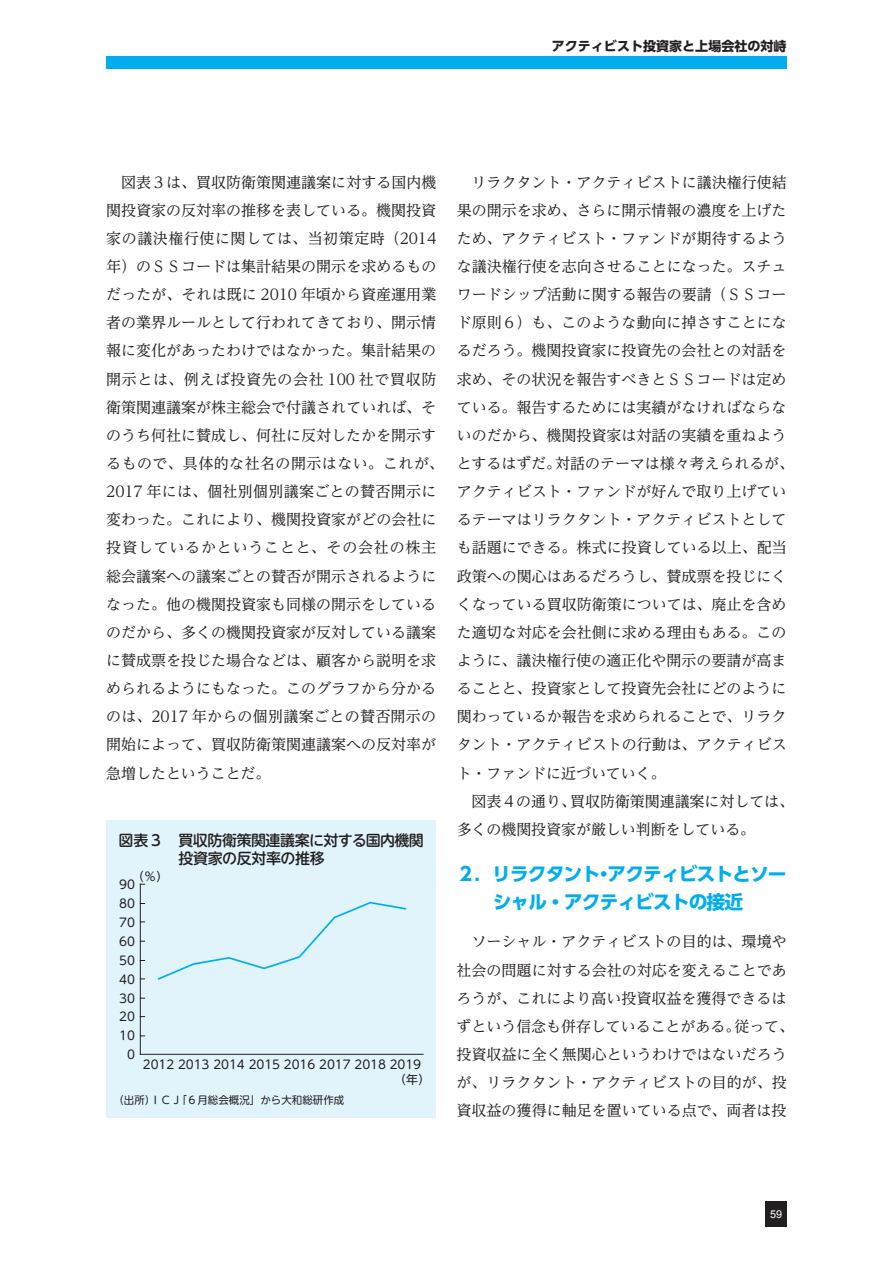
<style>
.page{position:relative;width:893px;height:1263px;background:#fff}
.page>*{position:absolute;margin:0;border:0;box-sizing:border-box;transform-origin:0 0}
.t1{font:700 18.75px/28.5px "UD Shin Go Pr 6";letter-spacing:-.05em;color:#00aeef;text-align:center}
.t2{font:15px/28.2px "UD Reimin Pr 6";color:#231f20}
.t3{font:500 15px/18px "UD Shin M Go Pr 6";letter-spacing:-.035em;color:#231f20}
.t4{font:700 13.05px "UD Shin Go Pr 6";color:#231f20}
.t5{font:12px "UD Shin M Go Pr 6";letter-spacing:-.005em;color:#231f20}
.t6{font:10.8px "Arial";color:#fff}
.t7{font:10.5px "UD Shin M Go Pr 6";color:#231f20}
</style>
<div class="page">
<div style="left:106px;top:56px;width:681px;height:13px;background:#00aeef"></div>
<div style="left:765px;top:1201px;width:22px;height:26px;background:#231f20"></div>
<div style="left:106px;top:820px;width:330px;height:298px;background:#e1f4fc"></div>
<hr style="left:140px;top:1054px;width:283px;height:1px;background:#231f20">
<svg style="left:157px;top:901px;width:250px;height:79px"></svg>
<hr style="left:140px;top:884px;width:1px;height:170px;background:#231f20">
<p class="t4" style="left:552px;top:35px;width:236px">アクティビスト投資家と上場会社の対峙</p>
<p class="t2" style="left:106px;top:167px;width:339px;text-indent:15px">図表３は、買収防衛策関連議案に対する国内機関投資家の反対率の推移を表している。機関投資家の議決権行使に関しては、当初策定時（2014年）のＳＳコードは集計結果の開示を求めるものだったが、それは既に 2010 年頃から資産運用業者の業界ルールとして行われてきており、開示情報に変化があったわけではなかった。集計結果の開示とは、例えば投資先の会社 100 社で買収防衛策関連議案が株主総会で付議されていれば、そのうち何社に賛成し、何社に反対したかを開示するもので、具体的な社名の開示はない。これが、<br>2017 年には、個社別個別議案ごとの賛否開示に変わった。これにより、機関投資家がどの会社に投資しているかということと、その会社の株主総会議案への議案ごとの賛否が開示されるようになった。他の機関投資家も同様の開示をしているのだから、多くの機関投資家が反対している議案に賛成票を投じた場合などは、顧客から説明を求められるようにもなった。このグラフから分かるのは、2017 年からの個別議案ごとの賛否開示の開始によって、買収防衛策関連議案への反対率が急増したということだ。</p>
<p class="t2" style="left:457px;top:167px;width:339px;text-indent:15px">リラクタント・アクティビストに議決権行使結果の開示を求め、さらに開示情報の濃度を上げたため、アクティビスト・ファンドが期待するような議決権行使を志向させることになった。スチュワードシップ活動に関する報告の要請（ＳＳコード原則６）も、このような動向に掉さすことになるだろう。機関投資家に投資先の会社との対話を求め、その状況を報告すべきとＳＳコードは定めている。報告するためには実績がなければならないのだから、機関投資家は対話の実績を重ねようとするはずだ。対話のテーマは様々考えられるが、アクティビスト・ファンドが好んで取り上げているテーマはリラクタント・アクティビストとしても話題にできる。株式に投資している以上、配当政策への関心はあるだろうし、賛成票を投じにくくなっている買収防衛策については、廃止を含めた適切な対応を会社側に求める理由もある。このように、議決権行使の適正化や開示の要請が高まることと、投資家として投資先会社にどのように関わっているか報告を求められることで、リラクタント・アクティビストの行動は、アクティビスト・ファンドに近づいていく。</p>
<p class="t2" style="left:457px;top:786px;width:339px;text-indent:15px">図表４の通り、買収防衛策関連議案に対しては、多くの機関投資家が厳しい判断をしている。</p>
<p class="t1" style="left:457px;top:859px;width:331px">２．リラクタント・アクティビストとソーシャル・アクティビストの接近</p>
<p class="t2" style="left:457px;top:927px;width:339px;text-align:center">ソーシャル・アクティビストの目的は、環境や<br>社会の問題に対する会社の対応を変えることであろうが、これにより高い投資収益を獲得できるはずという信念も併存していることがある。従って、投資収益に全く無関心というわけではないだろうが、リラクタント・アクティビストの目的が、投資収益の獲得に軸足を置いている点で、両者は投</p>
<p class="t3" style="left:119px;top:830px;width:307px">図表３　買収防衛策関連議案に対する国内機関　　　　投資家の反対率の推移</p>
<p class="t5" style="left:132px;top:866px;width:37px">（％）</p>
<p class="t5" style="left:119px;top:875px;width:17px">90</p>
<p class="t5" style="left:119px;top:894px;width:17px">80</p>
<p class="t5" style="left:119px;top:912px;width:17px">70</p>
<p class="t5" style="left:119px;top:931px;width:17px">60</p>
<p class="t5" style="left:119px;top:950px;width:17px">50</p>
<p class="t5" style="left:119px;top:969px;width:17px">40</p>
<p class="t5" style="left:119px;top:988px;width:17px">30</p>
<p class="t5" style="left:119px;top:1007px;width:17px">20</p>
<p class="t5" style="left:119px;top:1026px;width:17px">10</p>
<p class="t5" style="left:127px;top:1045px;width:9px">0</p>
<p class="t5" style="left:143px;top:1054px;width:280px">2012 2013 2014 2015 2016 2017 2018 2019</p>
<p class="t7" style="left:113px;top:1091px;width:232px">（出所）ＩＣＪ「６月総会概況」から大和総研作成</p>
<p class="t5" style="left:394px;top:1069px;width:37px">（年）</p>
<p class="t6" style="left:770px;top:1207px;width:14px">59</p>
</div>
